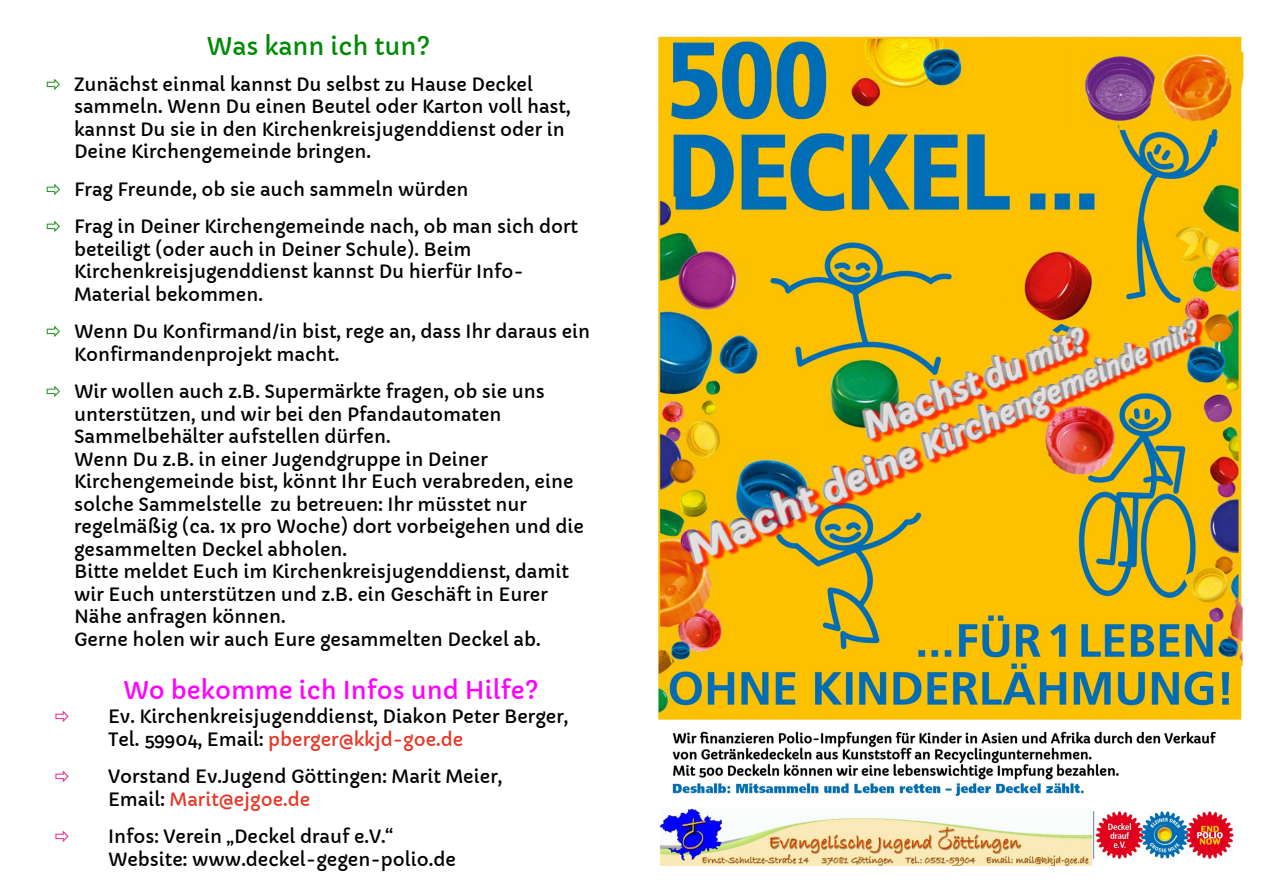
<style>
.page{position:relative;width:1263px;height:893px;background:#fff}
.page>*{position:absolute;margin:0;border:0;box-sizing:border-box;transform-origin:0 0}
.t1{font:24px "Capriola";color:#f0f}
.t2{font:24px "Capriola";color:#008a05}
.t3{font:18px/22.5px "Capriola";color:#000}
.s1{color:#008000}
.s2{color:#e63726}
</style>
<div class="page">
<img style="left:657px;top:36px;width:587px;height:830px">
<img style="left:662px;top:261px;width:568px;height:320px">
<img style="left:662px;top:264px;width:559px;height:311px">
<h1 class="t2" style="left:206px;top:31px;width:226px">Was kann ich tun?</h1>
<p class="t3" style="left:74px;top:73px;width:498px;text-indent:-28px"><span class="s1">⇨</span> Zunächst einmal kannst Du selbst zu Hause Deckel sammeln. Wenn Du einen Beutel oder Karton voll hast, kannst Du sie in den Kirchenkreisjugenddienst oder in Deine Kirchengemeinde bringen.</p>
<p class="t3" style="left:46px;top:171px;width:534px;line-height:37.5px"><span class="s1">⇨</span> Frag Freunde, ob sie auch sammeln würden<br><span class="s1">⇨</span> Frag in Deiner Kirchengemeinde nach, ob man sich dort</p>
<p class="t3" style="left:74px;top:238px;width:452px">beteiligt (oder auch in Deiner Schule). Beim<br>Kirchenkreisjugenddienst kannst Du hierfür Info-<br>Material bekommen.</p>
<p class="t3" style="left:74px;top:321px;width:518px;text-indent:-28px"><span class="s1">⇨</span> Wenn Du Konfirmand/in bist, rege an, dass Ihr daraus ein<br>Konfirmandenprojekt macht.</p>
<p class="t3" style="left:74px;top:381px;width:511px;text-indent:-28px"><span class="s1">⇨</span> Wir wollen auch z.B. Supermärkte fragen, ob sie uns unterstützen, und wir bei den Pfandautomaten Sammelbehälter aufstellen dürfen.<br>Wenn Du z.B. in einer Jugendgruppe in Deiner Kirchengemeinde bist, könnt Ihr Euch verabreden, eine solche Sammelstelle zu betreuen: Ihr müsstet nur regelmäßig (ca. 1x pro Woche) dort vorbeigehen und die gesammelten Deckel abholen.<br>Bitte meldet Euch im Kirchenkreisjugenddienst, damit wir Euch unterstützen und z.B. ein Geschäft in Eurer Nähe anfragen können.<br>Gerne holen wir auch Eure gesammelten Deckel ab.</p>
<h1 class="t1" style="left:123px;top:676px;width:417px">Wo bekomme ich Infos und Hilfe?</h1>
<p class="t3" style="left:108px;top:706px;width:462px">Ev. Kirchenkreisjugenddienst, Diakon Peter Berger,<br>Tel. 59904, Email: <span class="s2">pberger@kkjd-goe.de</span></p>
<p class="t3" style="left:108px;top:766px;width:396px">Vorstand Ev.Jugend Göttingen: Marit Meier,<br>Email: <span class="s2">Marit@ejgoe.de</span></p>
<p class="t3" style="left:108px;top:826px;width:349px">Infos: Verein „Deckel drauf e.V.“<br>Website: www.deckel-gegen-polio.de</p>
</div>
